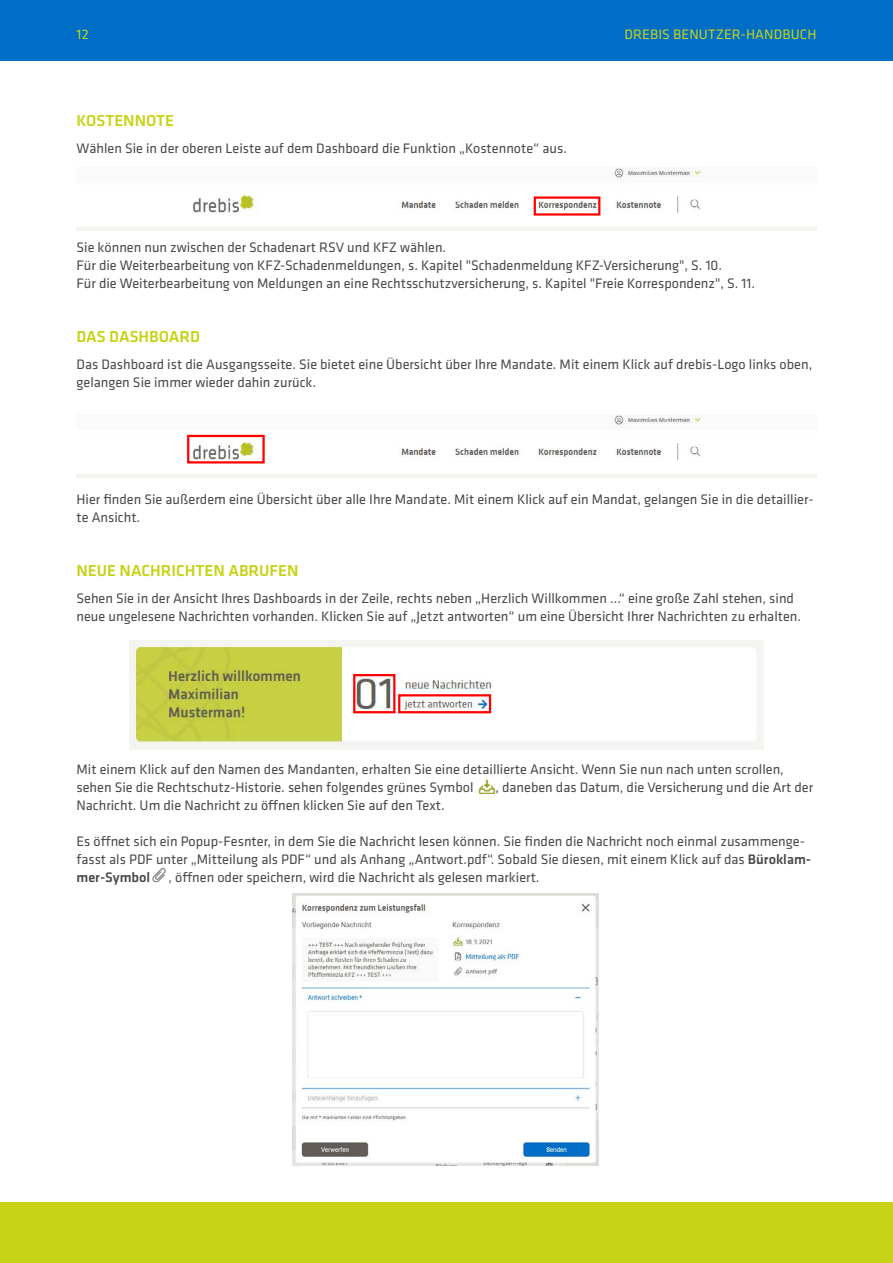
<style>
.page{position:relative;width:893px;height:1263px;background:#fff}
.page>*{position:absolute;margin:0;border:0;box-sizing:border-box;transform-origin:0 0}
.t1{font:500 16.5px "Klavika";color:#c7d317}
.t2{font:14.25px/18px "Klavika";color:#4a4a49}
.t3{font:14.25px "Klavika";letter-spacing:.01em;color:#c7d317}
.s1{font-weight:500}
</style>
<div class="page">
<div style="left:0;top:0;width:893px;height:60px;background:#006ec7"></div>
<div style="left:0;top:1203px;width:893px;height:60px;background:#c7d317"></div>
<img style="left:77px;top:168px;width:739px;height:62px">
<div style="left:534px;top:196px;width:66px;height:20px;border:2px solid #f00"></div>
<img style="left:77px;top:415px;width:739px;height:63px">
<div style="left:187px;top:435px;width:78px;height:28px;border:2px solid #f00"></div>
<img style="left:130px;top:640px;width:633px;height:109px">
<div style="left:398px;top:694px;width:93px;height:19px;border:2px solid #f00"></div>
<div style="left:353px;top:674px;width:42px;height:39px;border:2px solid #f00"></div>
<img style="left:292px;top:893px;width:307px;height:272px">
<img style="left:478px;top:779px;width:17px;height:16px">
<img style="left:152px;top:868px;width:14px;height:15px">
<p class="t3" style="left:77px;top:26px;width:14px">12</p>
<p class="t3" style="left:624px;top:26px;width:194px">DREBIS BENUTZER-HANDBUCH</p>
<p class="t1" style="left:77px;top:112px;width:99px">KOSTENNOTE</p>
<p class="t2" style="left:77px;top:140px;width:492px">Wählen Sie in der oberen Leiste auf dem Dashboard die Funktion „Kostennote“ aus.</p>
<p class="t2" style="left:77px;top:239px;width:680px">Sie können nun zwischen der Schadenart RSV und KFZ wählen.<br>Für die Weiterbearbeitung von KFZ-Schadenmeldungen, s. Kapitel "Schadenmeldung KFZ-Versicherung", S. 10.<br>Für die Weiterbearbeitung von Meldungen an eine Rechtsschutzversicherung, s. Kapitel "Freie Korrespondenz", S. 11.</p>
<p class="t1" style="left:77px;top:328px;width:125px">DAS DASHBOARD</p>
<p class="t2" style="left:77px;top:356px;width:737px">Das Dashboard ist die Ausgangsseite. Sie bietet eine Übersicht über Ihre Mandate. Mit einem Klick auf drebis-Logo links oben, gelangen Sie immer wieder dahin zurück.</p>
<p class="t2" style="left:77px;top:491px;width:739px">Hier finden Sie außerdem eine Übersicht über alle Ihre Mandate. Mit einem Klick auf ein Mandat, gelangen Sie in die detaillier&shy;te Ansicht.</p>
<p class="t1" style="left:77px;top:562px;width:223px">NEUE NACHRICHTEN ABRUFEN</p>
<p class="t2" style="left:77px;top:590px;width:726px">Sehen Sie in der Ansicht Ihres Dashboards in der Zeile, rechts neben „Herzlich Willkommen …“ eine große Zahl stehen, sind neue ungelesene Nachrichten vorhanden. Klicken Sie auf „Jetzt antworten“ um eine Übersicht Ihrer Nachrichten zu erhalten.</p>
<p class="t2" style="left:77px;top:761px;width:709px">Mit einem Klick auf den Namen des Mandanten, erhalten Sie eine detaillierte Ansicht. Wenn Sie nun nach unten scrollen, sehen Sie die Rechtschutz-Historie. sehen folgendes grünes Symbol</p>
<p class="t2" style="left:495px;top:779px;width:319px">, daneben das Datum, die Versicherung und die Art der</p>
<p class="t2" style="left:77px;top:797px;width:370px">Nachricht. Um die Nachricht zu öffnen klicken Sie auf den Text.</p>
<p class="t2" style="left:77px;top:833px;width:736px">Es öffnet sich ein Popup-Fesnter, in dem Sie die Nachricht lesen können. Sie finden die Nachricht noch einmal zusammenge&shy;fasst als PDF unter „Mitteilung als PDF“ und als Anhang „Antwort.pdf“. Sobald Sie diesen, mit einem Klick auf das <span class="s1">Büroklam&shy;mer-Symbol</span></p>
<p class="t2" style="left:168px;top:869px;width:373px">, öffnen oder speichern, wird die Nachricht als gelesen markiert.</p>
</div>
